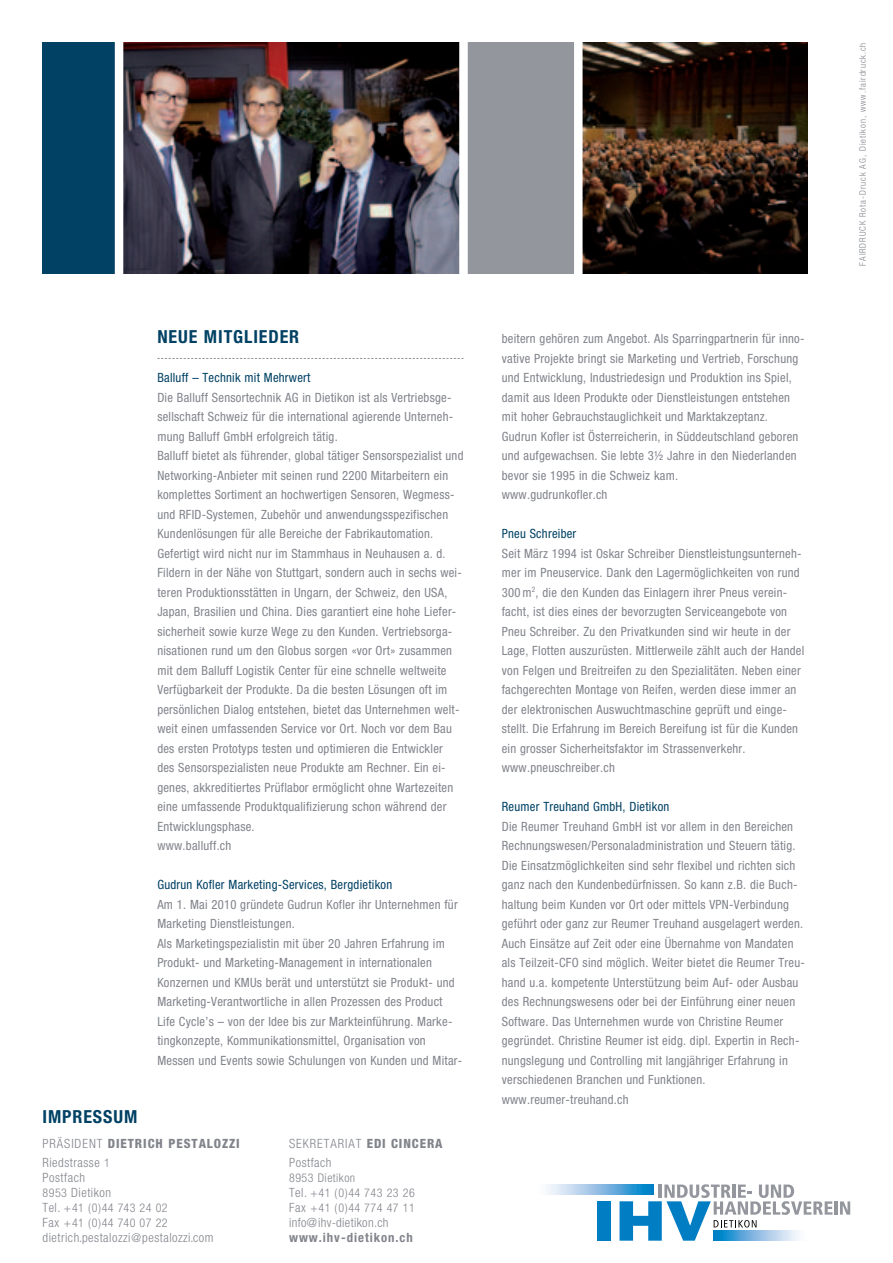
<style>
.page{position:relative;width:893px;height:1263px;background:#fff}
.page>*{position:absolute;margin:0;border:0;box-sizing:border-box;transform-origin:0 0}
.Panorama_SUBHEAD{font:700 condensed 18px "Helvetica Neue";letter-spacing:.05em;color:#014164}
.Panorama_LAUFTEXT{font:condensed 12.75px/19.5px "Helvetica Neue";letter-spacing:.02em;color:#81848b}
.t1{font:300 condensed 12.75px/15px "Helvetica Neue";letter-spacing:.04em;color:#81848b}
.Panorama_SUBHEAD_IM{font:condensed 12.75px "Helvetica Neue";letter-spacing:.02em;color:#014164}
.t2{font:800 condensed 12.75px "Helvetica Neue";letter-spacing:.075em;color:#81848b}
.t3{font:300 condensed 12.75px "Helvetica Neue";letter-spacing:.075em;color:#81848b}
.t4{font:300 condensed 12px/15px "Helvetica Neue";letter-spacing:.04em;color:#81848b}
.t5{font:300 condensed 9px "Helvetica Neue";letter-spacing:.1em;color:#81848b}
.s1{font-weight:300}
.s2{font-size:12px}
.s3{font-size:12.75px}
.s4{font-weight:800}
.s5{font-weight:700}
</style>
<div class="page">
<div style="left:597px;top:1201px;width:14px;height:39px;background:#007dc3"></div>
<hr style="left:834px;top:1201px;width:4px;height:13px;background:#93979d">
<svg style="left:840px;top:1201px;width:10px;height:13px"></svg>
<svg style="left:620px;top:1184px;width:212px;height:57px"></svg>
<svg style="left:547px;top:1184px;width:106px;height:11px"></svg>
<svg style="left:714px;top:1230px;width:95px;height:11px"></svg>
<div style="left:43px;top:43px;width:76px;height:231px;background:#014164"></div>
<img style="left:123px;top:43px;width:336px;height:231px">
<div style="left:463px;top:43px;width:115px;height:231px;background:#93979d"></div>
<div style="left:115px;top:29px;width:8px;height:257px;background:#fff"></div>
<img style="left:583px;top:43px;width:225px;height:231px">
<div style="left:574px;top:31px;width:9px;height:257px;background:#fff"></div>
<div style="left:459px;top:29px;width:9px;height:257px;background:#fff"></div>
<svg style="left:157px;top:358px;width:306px;height:1px"></svg>
<p class="Panorama_SUBHEAD" style="left:157px;top:326px;width:143px">NEUE MITGLIEDER</p>
<p class="Panorama_SUBHEAD_IM" style="left:157px;top:370px;width:155px">Balluff – Technik mit Mehrwert</p>
<p class="Panorama_LAUFTEXT" style="left:157px;top:387px;width:297px">Die Balluff Sensortechnik AG in Dietikon ist als Vertriebsge&shy;sellschaft Schweiz für die international agierende Unterneh&shy;mung Balluff GmbH erfolgreich tätig.</p>
<p class="Panorama_LAUFTEXT" style="left:157px;top:446px;width:308px">Balluff bietet als führender, global tätiger Sensorspezialist und Networking-Anbieter mit seinen rund 2200 Mitarbeitern ein komplettes Sortiment an hochwertigen Sensoren, Wegmess&shy;und RFID-Systemen, Zubehör und anwendungsspezifischen Kundenlösungen für alle Bereiche der Fabrikautomation.</p>
<p class="Panorama_LAUFTEXT" style="left:157px;top:543px;width:306px">Gefertigt wird nicht nur im Stammhaus in Neuhausen a. d.<br>Fildern in der Nähe von Stuttgart, sondern auch in sechs wei&shy;teren Produktionsstätten in Ungarn, der Schweiz, den USA, Japan, Brasilien und China. Dies garantiert eine hohe Liefer&shy;sicherheit sowie kurze Wege zu den Kunden. Vertriebsorga&shy;nisationen rund um den Globus sorgen «vor Ort» zusammen mit dem Balluff Logistik Center für eine schnelle weltweite Verfügbarkeit der Produkte. Da die besten Lösungen oft im persönlichen Dialog entstehen, bietet das Unternehmen welt&shy;weit einen umfassenden Service vor Ort. Noch vor dem Bau des ersten Prototyps testen und optimieren die Entwickler des Sensorspezialisten neue Produkte am Rechner. Ein ei&shy;genes, akkreditiertes Prüflabor ermöglicht ohne Wartezeiten eine umfassende Produktqualifizierung schon während der Entwicklungsphase.</p>
<p class="Panorama_LAUFTEXT" style="left:157px;top:836px;width:76px">www.balluff.ch</p>
<p class="Panorama_SUBHEAD_IM" style="left:157px;top:877px;width:236px">Gudrun Kofler Marketing-Services, Bergdietikon</p>
<p class="Panorama_LAUFTEXT" style="left:157px;top:894px;width:302px">Am 1. Mai 2010 gründete Gudrun Kofler ihr Unternehmen für<br>Marketing Dienstleistungen.</p>
<p class="Panorama_LAUFTEXT" style="left:157px;top:933px;width:307px">Als Marketingspezialistin mit über 20 Jahren Erfahrung im Produkt- und Marketing-Management in internationalen Konzernen und KMUs berät und unterstützt sie Produkt- und Marketing-Verantwortliche in allen Prozessen des Product Life Cycle’s – von der Idee bis zur Markteinführung. Marke&shy;tingkonzepte, Kommunikationsmittel, Organisation von Messen und Events sowie Schulungen von Kunden und Mitar-</p>
<p class="Panorama_SUBHEAD" style="left:43px;top:1106px;width:96px">IMPRESSUM</p>
<p class="t2" style="left:43px;top:1135px;width:199px"><span class="s1">PRÄSIDENT</span> DIETRICH PESTALOZZI</p>
<p class="t1" style="left:43px;top:1155px;width:69px">Riedstrasse <span class="s2">1</span></p>
<p class="t1" style="left:43px;top:1170px;width:44px">Postfach</p>
<p class="t1" style="left:43px;top:1185px;width:70px"><span class="s2">8953</span> Dietikon</p>
<p class="t4" style="left:43px;top:1200px;width:127px"><span class="s3">Tel.</span> +41 (0)44 743 24 02</p>
<p class="t4" style="left:43px;top:1215px;width:127px"><span class="s3">Fax</span> +41 (0)44 740 07 22</p>
<p class="t1" style="left:43px;top:1230px;width:173px">dietrich.pestalozzi<span class="s2">@</span>pestalozzi.com</p>
<p class="t3" style="left:289px;top:1136px;width:155px">SEKRETARIAT <span class="s4">EDI CINCERA</span></p>
<p class="t1" style="left:289px;top:1155px;width:44px">Postfach</p>
<p class="t4" style="left:289px;top:1170px;width:127px">8953 Dietikon<br><span class="s3">Tel.</span> +41 (0)44 743 23 26</p>
<p class="t4" style="left:289px;top:1200px;width:127px"><span class="s3">Fax</span> +41 (0)44 774 47 11</p>
<p class="t1" style="left:289px;top:1215px;width:125px">info@ihv-dietikon.ch <span class="s5">www.ihv-dietikon.ch</span></p>
<p class="Panorama_LAUFTEXT" style="left:502px;top:329px;width:304px">beitern gehören zum Angebot. Als Sparringpartnerin für inno&shy;vative Projekte bringt sie Marketing und Vertrieb, Forschung und Entwicklung, Industriedesign und Produktion ins Spiel, damit aus Ideen Produkte oder Dienstleistungen entstehen mit hoher Gebrauchstauglichkeit und Marktakzeptanz.</p>
<p class="Panorama_LAUFTEXT" style="left:502px;top:426px;width:298px">Gudrun Kofler ist Österreicherin, in Süddeutschland geboren und aufgewachsen. Sie lebte 3½ Jahre in den Niederlanden bevor sie 1995 in die Schweiz kam.</p>
<p class="Panorama_LAUFTEXT" style="left:502px;top:485px;width:107px">www.gudrunkofler.ch</p>
<p class="Panorama_SUBHEAD_IM" style="left:502px;top:526px;width:76px">Pneu Schreiber</p>
<p class="Panorama_LAUFTEXT" style="left:502px;top:543px;width:304px">Seit März 1994 ist Oskar Schreiber Dienstleistungsunterneh&shy;mer im Pneuservice. Dank den Lagermöglichkeiten von rund 300 m<sup>2</sup>, die den Kunden das Einlagern ihrer Pneus verein&shy;facht, ist dies eines der bevorzugten Serviceangebote von Pneu Schreiber. Zu den Privatkunden sind wir heute in der Lage, Flotten auszurüsten. Mittlerweile zählt auch der Handel von Felgen und Breitreifen zu den Spezialitäten. Neben einer fachgerechten Montage von Reifen, werden diese immer an der elektronischen Auswuchtmaschine geprüft und einge&shy;stellt. Die Erfahrung im Bereich Bereifung ist für die Kunden ein grosser Sicherheitsfaktor im Strassenverkehr.</p>
<p class="Panorama_LAUFTEXT" style="left:502px;top:758px;width:115px">www.pneuschreiber.ch</p>
<p class="Panorama_SUBHEAD_IM" style="left:502px;top:799px;width:169px">Reumer Treuhand GmbH, Dietikon</p>
<p class="Panorama_LAUFTEXT" style="left:502px;top:816px;width:305px">Die Reumer Treuhand GmbH ist vor allem in den Bereichen Rechnungswesen/Personaladministration und Steuern tätig.<br>Die Einsatzmöglichkeiten sind sehr flexibel und richten sich ganz nach den Kundenbedürfnissen. So kann z.B. die Buch&shy;haltung beim Kunden vor Ort oder mittels VPN-Verbindung geführt oder ganz zur Reumer Treuhand ausgelagert werden.<br>Auch Einsätze auf Zeit oder eine Übernahme von Mandaten als Teilzeit-CFO sind möglich. Weiter bietet die Reumer Treu&shy;hand u.a. kompetente Unterstützung beim Auf- oder Ausbau des Rechnungswesens oder bei der Einführung einer neuen Software. Das Unternehmen wurde von Christine Reumer gegründet. Christine Reumer ist eidg. dipl. Expertin in Rech&shy;nungslegung und Controlling mit langjähriger Erfahrung in verschiedenen Branchen und Funktionen.</p>
<p class="Panorama_LAUFTEXT" style="left:502px;top:1089px;width:128px">www.reumer-treuhand.ch</p>
<p class="t5" style="left:857px;top:266px;width:225px;rotate:-90deg">FAIRDRUCK Rota-Druck AG, Dietikon, www.fairdruck.ch</p>
</div>
